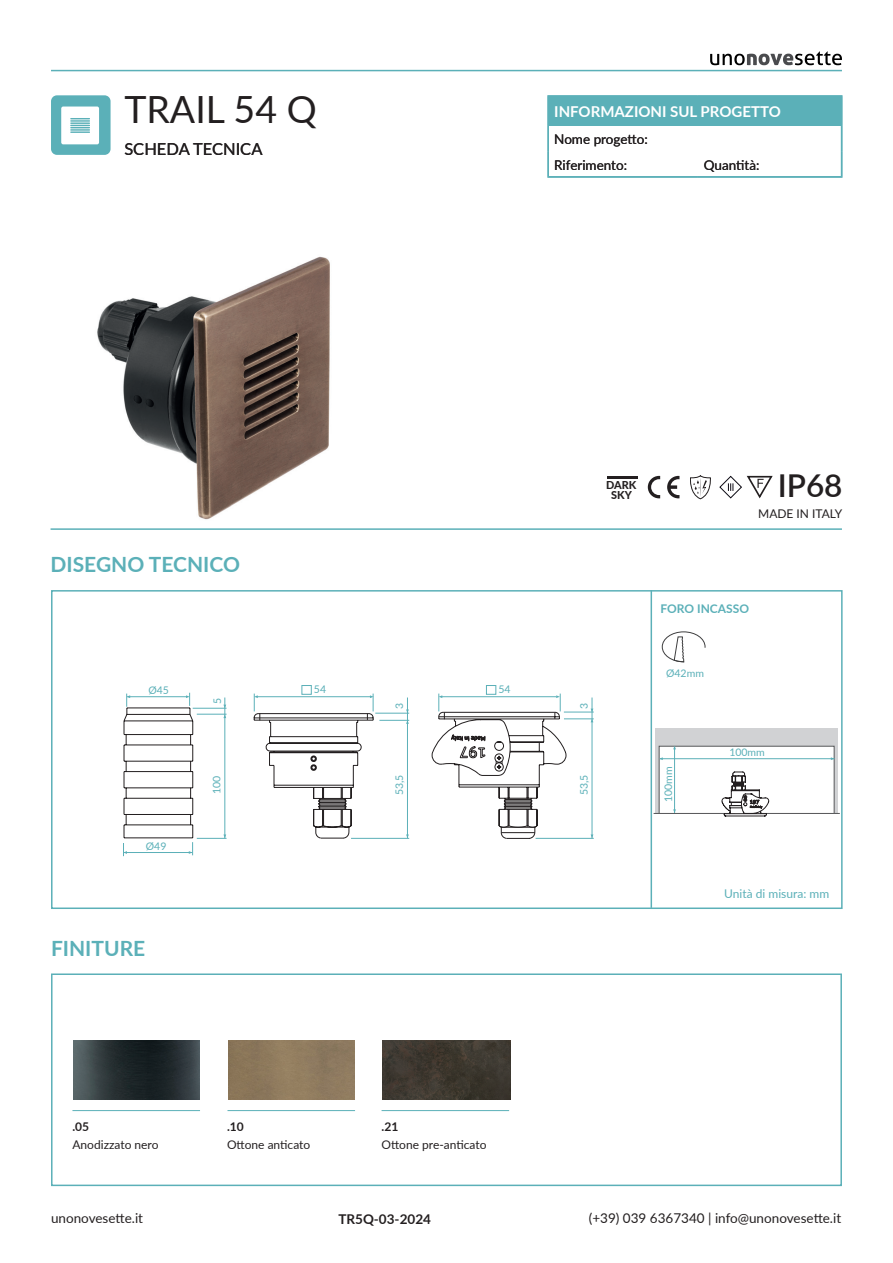
<style>
.page{position:relative;width:893px;height:1263px;background:#fff}
.page>*{position:absolute;margin:0;border:0;box-sizing:border-box;transform-origin:0 0}
.t1{font:37.5px "Lato";color:#231f20}
.t2{font:600 31.5px "Lato";color:#231f20}
.TITOLETTI_VERDI{font:700 21px "Lato";color:#5bb0b8}
.t3{font:16.5px "Lato";color:#231f20}
.t4{font:700 15px "Lato";color:#fff}
.t5{font:13.5px "Lato";color:#231f20}
.t6{font:700 13.5px "Lato";color:#231f20}
.t7{font:12px "Lato";color:#231f20}
.t8{font:12px "Lato";color:#5bb0b8}
.Body_Text{font:700 12px "Lato";color:#5bb0b8}
.t9{font:700 12px "Lato";color:#231f20}
.t10{font:800 10.8px "Lato";color:#231f20}
.Body_Text-2{font:10.5px "Lato";color:#5bb0b8}
</style>
<div class="page">
<svg style="left:710px;top:51px;width:132px;height:14px"></svg>
<hr style="left:51px;top:70px;width:791px;height:1px;background:#5bb0b8">
<hr style="left:651px;top:590px;width:1px;height:318px;background:#5bb0b8">
<div style="left:51px;top:973px;width:791px;height:213px;border:2px solid #5bb0b8"></div>
<div style="left:51px;top:95px;width:60px;height:60px;background:#5bb0b8;border-radius:6px"></div>
<div style="left:51px;top:590px;width:792px;height:319px;border:2px solid #5bb0b8"></div>
<img style="left:97px;top:256px;width:233px;height:264px">
<hr style="left:51px;top:528px;width:791px;height:2px;background:#5bb0b8">
<svg style="left:648px;top:476px;width:12px;height:22px"></svg>
<svg style="left:667px;top:476px;width:12px;height:22px"></svg>
<svg style="left:719px;top:476px;width:54px;height:22px"></svg>
<svg style="left:690px;top:475px;width:21px;height:24px"></svg>
<div style="left:302px;top:685px;width:9px;height:9px;border:1px solid #5bb0b8"></div>
<svg style="left:673px;top:636px;width:12px;height:27px"></svg>
<div style="left:662px;top:631px;width:43px;height:31px;border:1px solid #3e3e3f;border-radius:50%"></div>
<div style="left:656px;top:728px;width:182px;height:86px;background:#d1d2d4"></div>
<hr style="left:761px;top:813px;width:79px;height:1px;background:#57585a">
<hr style="left:654px;top:813px;width:76px;height:1px;background:#57585a">
<div style="left:735px;top:804px;width:23px;height:14px;background:#918f8f"></div>
<svg style="left:658px;top:745px;width:177px;height:71px;background:#ecedee"></svg>
<hr style="left:407px;top:697px;width:1px;height:141px;background:#5bb0b8">
<hr style="left:375px;top:713px;width:34px;height:1px;background:#5bb0b8">
<hr style="left:379px;top:720px;width:30px;height:1px;background:#5bb0b8">
<hr style="left:351px;top:838px;width:58px;height:1px;background:#5bb0b8">
<svg style="left:123px;top:693px;width:71px;height:163px"></svg>
<svg style="left:254px;top:693px;width:120px;height:146px"></svg>
<div style="left:486px;top:685px;width:10px;height:9px;border:1px solid #5bb0b8"></div>
<hr style="left:592px;top:697px;width:1px;height:141px;background:#5bb0b8">
<hr style="left:564px;top:712px;width:30px;height:1px;background:#5bb0b8">
<hr style="left:564px;top:719px;width:30px;height:1px;background:#5bb0b8">
<hr style="left:536px;top:838px;width:58px;height:1px;background:#5bb0b8">
<svg style="left:431px;top:693px;width:136px;height:146px"></svg>
<hr style="left:225px;top:697px;width:1px;height:141px;background:#5bb0b8">
<hr style="left:193px;top:708px;width:34px;height:1px;background:#5bb0b8">
<hr style="left:197px;top:714px;width:30px;height:1px;background:#5bb0b8">
<hr style="left:197px;top:838px;width:30px;height:1px;background:#5bb0b8">
<div style="left:61px;top:107px;width:38px;height:37px;background:#fff;border-radius:2px"></div>
<svg style="left:70px;top:118px;width:20px;height:1px"></svg>
<hr style="left:70px;top:120px;width:20px;height:2px;background:#5bb0b8">
<hr style="left:70px;top:122px;width:20px;height:2px;background:#5bb0b8">
<svg style="left:70px;top:125px;width:20px;height:3px"></svg>
<hr style="left:70px;top:129px;width:20px;height:2px;background:#5bb0b8">
<hr style="left:70px;top:131px;width:20px;height:2px;background:#5bb0b8">
<hr style="left:72px;top:1110px;width:128px;height:1px;background:#5bb0b8">
<img style="left:74px;top:1040px;width:126px;height:60px">
<div style="left:548px;top:96px;width:294px;height:30px;background:#5bb0b8"></div>
<hr style="left:547px;top:126px;width:2px;height:25px;background:#5bb0b8">
<hr style="left:547px;top:151px;width:2px;height:25px;background:#5bb0b8">
<hr style="left:547px;top:95px;width:151px;height:2px;background:#5bb0b8">
<hr style="left:547px;top:97px;width:2px;height:29px;background:#5bb0b8">
<hr style="left:698px;top:95px;width:144px;height:2px;background:#5bb0b8">
<svg style="left:841px;top:126px;width:1px;height:50px"></svg>
<hr style="left:547px;top:176px;width:151px;height:2px;background:#5bb0b8">
<hr style="left:698px;top:176px;width:144px;height:2px;background:#5bb0b8">
<img style="left:383px;top:1040px;width:127px;height:60px">
<hr style="left:382px;top:1110px;width:127px;height:1px;background:#5bb0b8">
<div style="left:229px;top:1040px;width:126px;height:60px;background:#8e7a5e"></div>
<hr style="left:227px;top:1110px;width:128px;height:1px;background:#5bb0b8">
<hr style="left:607px;top:476px;width:30px;height:3px;background:#231f20">
<p class="t1" style="left:124px;top:83px;width:194px">TRAIL 54 Q</p>
<p class="t3" style="left:124px;top:137px;width:140px">SCHEDA TECNICA</p>
<p class="t4" style="left:554px;top:101px;width:228px">INFORMAZIONI SUL PROGETTO</p>
<p class="t5" style="left:554px;top:129px;width:95px">Nome progetto:</p>
<p class="t5" style="left:554px;top:155px;width:74px">Riferimento:</p>
<p class="t5" style="left:704px;top:155px;width:57px">Quantità:</p>
<p class="t5" style="left:627px;top:129px;width:6px">t</p>
<p class="TITOLETTI_VERDI" style="left:51px;top:549px;width:191px">DISEGNO TECNICO</p>
<p class="Body_Text-2" style="left:148px;top:682px;width:22px">Ø45</p>
<p class="Body_Text-2" style="left:146px;top:839px;width:22px">Ø49</p>
<p class="TITOLETTI_VERDI" style="left:51px;top:933px;width:96px">FINITURE</p>
<p class="Body_Text-2" style="left:210px;top:704px;width:8px;rotate:-90deg">5</p>
<p class="Body_Text-2" style="left:209px;top:794px;width:20px;rotate:-90deg">100</p>
<p class="Body_Text-2" style="left:314px;top:682px;width:14px">54</p>
<p class="Body_Text-2" style="left:392px;top:709px;width:8px;rotate:-90deg">3</p>
<p class="Body_Text-2" style="left:392px;top:795px;width:22px;rotate:-90deg">53,5</p>
<p class="Body_Text-2" style="left:498px;top:682px;width:14px">54</p>
<p class="t9" style="left:72px;top:1117px;width:18px">.05</p>
<p class="t7" style="left:72px;top:1135px;width:88px">Anodizzato nero</p>
<p class="t9" style="left:227px;top:1117px;width:18px">.10</p>
<p class="t7" style="left:227px;top:1135px;width:85px">Ottone anticato</p>
<p class="t9" style="left:382px;top:1117px;width:18px">.21</p>
<p class="t7" style="left:382px;top:1135px;width:106px">Ottone pre-anticato</p>
<p class="t10" style="left:606px;top:477px;width:32px">DARK</p>
<p class="t10" style="left:611px;top:487px;width:22px">SKY</p>
<p class="t2" style="left:778px;top:463px;width:66px">IP68</p>
<p class="t7" style="left:758px;top:505px;width:86px">MADE IN ITALY</p>
<p class="Body_Text-2" style="left:576px;top:709px;width:8px;rotate:-90deg">3</p>
<p class="Body_Text-2" style="left:576px;top:795px;width:22px;rotate:-90deg">53,5</p>
<p class="Body_Text" style="left:661px;top:600px;width:90px">FORO INCASSO</p>
<p class="Body_Text-2" style="left:666px;top:665px;width:39px">Ø42mm</p>
<p class="Body_Text-2" style="left:661px;top:802px;width:37px;rotate:-90deg">100mm</p>
<p class="Body_Text-2" style="left:729px;top:745px;width:37px">100mm</p>
<p class="t8" style="left:724px;top:885px;width:106px">Unità di misura: mm</p>
<p class="t5" style="left:51px;top:1208px;width:94px">unonovesette.it</p>
<p class="t6" style="left:338px;top:1209px;width:94px">TR5Q-03-2024</p>
<p class="t5" style="left:589px;top:1208px;width:254px">(+39) 039 6367340 | info@unonovesette.it</p>
</div>
